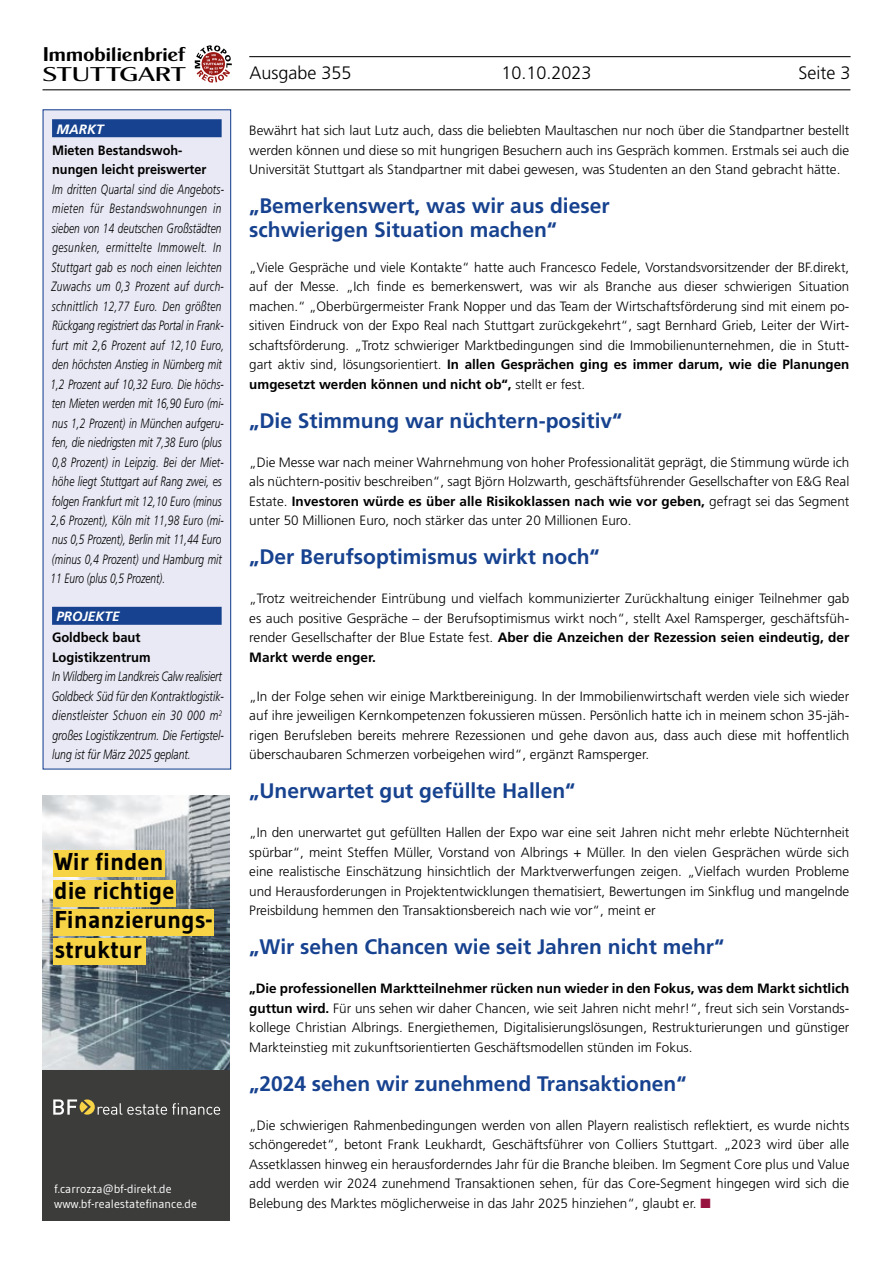
<style>
.page{position:relative;width:893px;height:1263px;background:#fff}
.page>*{position:absolute;margin:0;border:0;box-sizing:border-box;transform-origin:0 0}
.t1{font:700 24.3px/29.1px "Gudea";color:#000}
.t2{font:700 21px/24px "Frutiger";color:#17428f}
.t3{font:19.95px "Cg Globe Gothic Bd";letter-spacing:-.02em;color:#000;scale:1.07 1}
.t4{font:19.95px "Cg Globe Gothic Dm";letter-spacing:-.02em;color:#000;scale:1.44 1}
.t5{font:300 18px "Frutiger";color:#000}
.t6{font:300 13.5px/19.5px "Frutiger";color:#000;text-align:justify}
.t7{font:italic 300 13.5px/19.5px "Frutiger";letter-spacing:.01em;color:#000;scale:.75 1}
.t8{font:italic 300 13.5px/19.5px "Frutiger";letter-spacing:.01em;color:#000;scale:.77 1}
.t9{font:700 13.5px/19.5px "Frutiger";color:#000;scale:.94 1}
.t10{font:700 13.5px/19.5px "Frutiger";color:#000;scale:.96 1}
.t11{font:italic 700 13.5px "Frutiger";color:#fff}
.t12{font:12px/14.4px "Gudea";color:#fff}
.s1{font-weight:700}
.s2{color:#97123e}
</style>
<div class="page">
<hr style="left:43px;top:89px;width:807px;height:1px;background:#000">
<svg style="left:195px;top:45px;width:37px;height:38px"></svg>
<hr style="left:249px;top:56px;width:602px;height:1px;background:#000">
<div style="left:43px;top:110px;width:188px;height:659px;background:#e9e9f5"></div>
<div style="left:52px;top:119px;width:170px;height:18px;background:#17428f"></div>
<div style="left:52px;top:607px;width:170px;height:18px;background:#17428f"></div>
<div style="left:43px;top:109px;width:188px;height:661px;border:1px solid #17428f"></div>
<img style="left:43px;top:795px;width:187px;height:275px">
<div style="left:43px;top:1070px;width:187px;height:151px;background:#3c3c3b"></div>
<svg style="left:53px;top:1099px;width:167px;height:16px"></svg>
<div style="left:53px;top:850px;width:112px;height:27px;background:#f7d346"></div>
<div style="left:53px;top:880px;width:123px;height:26px;background:#f7d346"></div>
<div style="left:53px;top:909px;width:161px;height:27px;background:#f7d346"></div>
<div style="left:53px;top:938px;width:93px;height:27px;background:#f7d346"></div>
<h3 class="t3" style="left:43px;top:42px;width:135px">Immobilienbrief</h3>
<h3 class="t4" style="left:43px;top:62px;width:101px">STUTTGART</h3>
<h3 class="t5" style="left:249px;top:63px;width:104px">Ausgabe 355</h3>
<h3 class="t5" style="left:501px;top:63px;width:92px">10.10.2023</h3>
<h3 class="t5" style="left:799px;top:63px;width:54px">Seite 3</h3>
<p class="t11" style="left:56px;top:121px;width:49px">MARKT</p>
<p class="t9" style="left:52px;top:140px;width:166px">Mieten Bestandswoh&shy;nungen leicht preiswerter</p>
<p class="t7" style="left:50px;top:179px;width:233px">Im dritten Quartal sind die Angebots&shy;mieten für Bestandswohnungen in sieben von 14 deutschen Großstädten gesunken, ermittelte Immowelt. In Stuttgart gab es noch einen leichten Zuwachs um 0,3 Prozent auf durch&shy;schnittlich 12,77 Euro. Den größten Rückgang registriert das Portal in Frank&shy;furt mit 2,6 Prozent auf 12,10 Euro, den höchsten Anstieg in Nürnberg mit 1,2 Prozent auf 10,32 Euro. Die höchs&shy;ten Mieten werden mit 16,90 Euro (mi&shy;nus 1,2 Prozent) in München aufgeru&shy;fen, die niedrigsten mit 7,38 Euro (plus 0,8 Prozent) in Leipzig. Bei der Miet&shy;höhe liegt Stuttgart auf Rang zwei, es folgen Frankfurt mit 12,10 Euro (minus 2,6 Prozent), Köln mit 11,98 Euro (mi&shy;nus 0,5 Prozent), Berlin mit 11,44 Euro (minus 0,4 Prozent) und Hamburg mit 11 Euro (plus 0,5 Prozent).</p>
<p class="t11" style="left:56px;top:608px;width:65px">PROJEKTE</p>
<p class="t10" style="left:52px;top:627px;width:104px">Goldbeck baut<br>Logistikzentrum</p>
<p class="t8" style="left:52px;top:667px;width:225px">In Wildberg im Landkreis Calw realisiert Goldbeck Süd für den Kontraktlogistik&shy;dienstleister Schuon ein 30 000 m<sup>2 </sup>großes Logistikzentrum. Die Fertigstel&shy;lung ist für März 2025 geplant.</p>
<h1 class="t1" style="left:55px;top:847px;width:159px">Wir finden<br>die richtige<br>Finanzierungs&shy;struktur</h1>
<p class="t12" style="left:54px;top:1181px;width:144px">f.carrozza@bf-direkt.de www.bf-realestatefinance.de</p>
<p class="t6" style="left:249px;top:121px;width:602px">Bewährt hat sich laut Lutz auch, dass die beliebten Maultaschen nur noch über die Standpartner bestellt werden können und diese so mit hungrigen Besuchern auch ins Gespräch kommen. Erstmals sei auch die Universität Stuttgart als Standpartner mit dabei gewesen, was Studenten an den Stand gebracht hätte.</p>
<h2 class="t2" style="left:249px;top:194px;width:362px">„Bemerkenswert, was wir aus dieser schwierigen Situation machen“</h2>
<p class="t6" style="left:249px;top:257px;width:602px">„Viele Gespräche und viele Kontakte“ hatte auch Francesco Fedele, Vorstandsvorsitzender der BF.direkt, auf der Messe. „Ich finde es bemerkenswert, was wir als Branche aus dieser schwierigen Situation machen.“ „Oberbürgermeister Frank Nopper und das Team der Wirtschaftsförderung sind mit einem po&shy;sitiven Eindruck von der Expo Real nach Stuttgart zurückgekehrt“, sagt Bernhard Grieb, Leiter der Wirt&shy;schaftsförderung. „Trotz schwieriger Marktbedingungen sind die Immobilienunternehmen, die in Stutt&shy;gart aktiv sind, lösungsorientiert. <span class="s1">In allen Gesprächen ging es immer darum, wie die Planungen umgesetzt werden können und nicht ob“,</span> stellt er fest.</p>
<h2 class="t2" style="left:249px;top:408px;width:374px">„Die Stimmung war nüchtern-positiv“</h2>
<p class="t6" style="left:249px;top:452px;width:602px">„Die Messe war nach meiner Wahrnehmung von hoher Professionalität geprägt, die Stimmung würde ich als nüchtern-positiv beschreiben“, sagt Björn Holzwarth, geschäftsführender Gesellschafter von E&amp;G Real Estate. <span class="s1">Investoren würde es über alle Risikoklassen nach wie vor geben,</span> gefragt sei das Segment unter 50 Millionen Euro, noch stärker das unter 20 Millionen Euro.</p>
<h2 class="t2" style="left:249px;top:545px;width:352px">„Der Berufsoptimismus wirkt noch“</h2>
<p class="t6" style="left:249px;top:589px;width:602px">„Trotz weitreichender Eintrübung und vielfach kommunizierter Zurückhaltung einiger Teilnehmer gab es auch positive Gespräche – der Berufsoptimismus wirkt noch“, stellt Axel Ramsperger, geschäftsfüh&shy;render Gesellschafter der Blue Estate fest. <span class="s1">Aber die Anzeichen der Rezession seien eindeutig, der Markt werde enger.</span></p>
<p class="t6" style="left:249px;top:686px;width:602px">„In der Folge sehen wir einige Marktbereinigung. In der Immobilienwirtschaft werden viele sich wieder auf ihre jeweiligen Kernkompetenzen fokussieren müssen. Persönlich hatte ich in meinem schon 35-jäh&shy;rigen Berufsleben bereits mehrere Rezessionen und gehe davon aus, dass auch diese mit hoffentlich überschaubaren Schmerzen vorbeigehen wird“, ergänzt Ramsperger.</p>
<h2 class="t2" style="left:249px;top:779px;width:327px">„Unerwartet gut gefüllte Hallen“</h2>
<p class="t6" style="left:249px;top:823px;width:602px">„In den unerwartet gut gefüllten Hallen der Expo war eine seit Jahren nicht mehr erlebte Nüchternheit spürbar“, meint Steffen Müller, Vorstand von Albrings + Müller. In den vielen Gesprächen würde sich eine realistische Einschätzung hinsichtlich der Marktverwerfungen zeigen. „Vielfach wurden Probleme und Herausforderungen in Projektentwicklungen thematisiert, Bewertungen im Sinkflug und mangelnde Preisbildung hemmen den Transaktionsbereich nach wie vor“, meint er</p>
<h2 class="t2" style="left:249px;top:935px;width:476px">„Wir sehen Chancen wie seit Jahren nicht mehr“</h2>
<p class="t6" style="left:249px;top:979px;width:602px"><span class="s1">„Die professionellen Marktteilnehmer rücken nun wieder in den Fokus, was dem Markt sichtlich guttun wird.</span> Für uns sehen wir daher Chancen, wie seit Jahren nicht mehr!“, freut sich sein Vorstands&shy;kollege Christian Albrings. Energiethemen, Digitalisierungslösungen, Restrukturierungen und günstiger Markteinstieg mit zukunftsorientierten Geschäftsmodellen stünden im Fokus.</p>
<h2 class="t2" style="left:249px;top:1071px;width:439px">„2024 sehen wir zunehmend Transaktionen“</h2>
<p class="t6" style="left:249px;top:1115px;width:602px">„Die schwierigen Rahmenbedingungen werden von allen Playern realistisch reflektiert, es wurde nichts schöngeredet“, betont Frank Leukhardt, Geschäftsführer von Colliers Stuttgart. „2023 wird über alle Assetklassen hinweg ein herausforderndes Jahr für die Branche bleiben. Im Segment Core plus und Value add werden wir 2024 zunehmend Transaktionen sehen, für das Core-Segment hingegen wird sich die Belebung des Marktes möglicherweise in das Jahr 2025 hinziehen“, glaubt er. <span class="s2">■</span></p>
</div>
